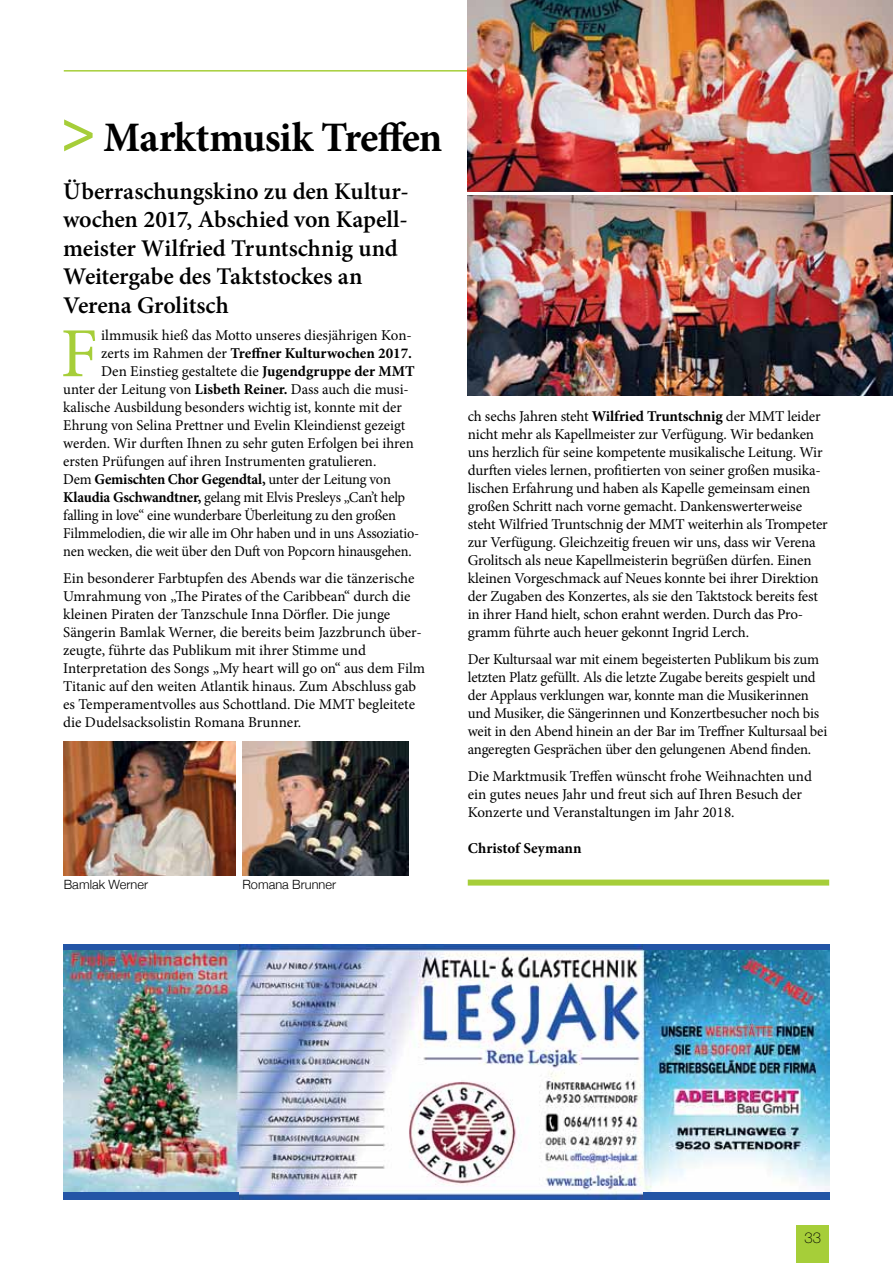
<style>
.page{position:relative;width:893px;height:1263px;background:#fff}
.page>*{position:absolute;margin:0;border:0;box-sizing:border-box;transform-origin:0 0}
.t1{font:70.35px "Minion Pro";color:#a6ce39}
.t2{font:700 42px "Minion Pro";letter-spacing:-.02em;color:#000}
.t3{font:600 24px/28.5px "Minion Pro";letter-spacing:-.005em;color:#000}
.t4{font:15px/18px "Minion Pro";letter-spacing:-.01em;color:#000}
.t5{font:15px "Minion Pro";letter-spacing:-.01em;color:#000;scale:.95 1}
.t6{font:700 15px "Minion Pro";letter-spacing:-.005em;color:#000}
.t7{font:100 15px "Helvetica Neue";color:#000}
.t8{font:300 12.75px "Helvetica Neue";letter-spacing:.005em;color:#000}
.s1{font-family:"Myriad Pro";font-weight:600;font-size:60px;color:#a6ce39}
.s2{font-weight:400}
.s3{font-weight:700}
</style>
<div class="page">
<div style="left:797px;top:1225px;width:32px;height:38px;background:#a6ce39"></div>
<hr style="left:64px;top:70px;width:765px;height:2px;background:#a6ce39">
<img style="left:64px;top:741px;width:172px;height:134px">
<img style="left:468px;top:196px;width:425px;height:199px">
<img style="left:242px;top:741px;width:167px;height:134px">
<img style="left:468px;top:0;width:425px;height:191px">
<div style="left:468px;top:879px;width:361px;height:6px;background:#a6ce39"></div>
<img style="left:64px;top:944px;width:765px;height:255px">
<img style="left:64px;top:1193px;width:174px;height:6px">
<img style="left:64px;top:944px;width:174px;height:6px">
<img style="left:643px;top:944px;width:186px;height:6px">
<img style="left:643px;top:1193px;width:186px;height:6px">
<h2 class="t2" style="left:60px;top:108px;width:384px"><span class="s1">&gt;</span> Marktmusik Treffen</h2>
<h3 class="t3" style="left:63px;top:177px;width:346px">Überraschungskino zu den Kultur&shy;wochen 2017, Abschied von Kapell&shy;meister Wilfried Truntschnig und<br>Weitergabe des Taktstockes an<br>Verena Grolitsch</h3>
<h1 class="t1" style="left:60px;top:307px;width:39px">F</h1>
<p class="t4" style="left:101px;top:326px;width:312px">ilmmusik hieß das Motto unseres diesjährigen Kon-</p>
<p class="t6" style="left:101px;top:343px;width:312px"><span class="s2">zerts im Rahmen der</span> Treffner Kulturwochen 2017.</p>
<p class="t4" style="left:101px;top:362px;width:315px">Den Einstieg gestaltete die <span class="s3">Jugendgruppe der MMT</span></p>
<p class="t4" style="left:63px;top:380px;width:347px">unter der Leitung von <span class="s3">Lisbeth Reiner.</span> Dass auch die musi-</p>
<p class="t4" style="left:63px;top:398px;width:340px">kalische Ausbildung besonders wichtig ist, konnte mit der</p>
<p class="t4" style="left:63px;top:416px;width:344px">Ehrung von Selina Prettner und Evelin Kleindienst gezeigt</p>
<p class="t4" style="left:63px;top:434px;width:352px">werden. Wir durften Ihnen zu sehr guten Erfolgen bei ihren</p>
<p class="t4" style="left:63px;top:452px;width:315px">ersten Prüfungen auf ihren Instrumenten gratulieren.</p>
<p class="t6" style="left:63px;top:469px;width:329px"><span class="s2">Dem</span> Gemischten Chor Gegendtal, <span class="s2">unter der Leitung von</span></p>
<p class="t4" style="left:63px;top:488px;width:343px"><span class="s3">Klaudia Gschwandtner,</span> gelang mit Elvis Presleys „Can’t help</p>
<p class="t4" style="left:63px;top:506px;width:334px">falling in love“ eine wunderbare Überleitung zu den großen</p>
<p class="t5" style="left:63px;top:523px;width:376px">Filmmelodien, die wir alle im Ohr haben und in uns Assoziatio-</p>
<p class="t5" style="left:63px;top:541px;width:368px">nen wecken, die weit über den Duft von Popcorn hinausgehen.</p>
<p class="t4" style="left:63px;top:569px;width:363px">Ein besonderer Farbtupfen des Abends war die tänzerische Umrahmung von „The Pirates of the Caribbean“ durch die kleinen Piraten der Tanzschule Inna Dörfler. Die junge Sängerin Bamlak Werner, die bereits beim Jazzbrunch über&shy;zeugte, führte das Publikum mit ihrer Stimme und Interpretation des Songs „My heart will go on“ aus dem Film Titanic auf den weiten Atlantik hinaus. Zum Abschluss gab es Temperamentvolles aus Schottland. Die MMT begleitete die Dudelsacksolistin Romana Brunner.</p>
<p class="t8" style="left:64px;top:874px;width:86px">Bamlak Werner</p>
<p class="t8" style="left:242px;top:874px;width:95px">Romana Brunner</p>
<p class="t4" style="left:468px;top:407px;width:362px">ch sechs Jahren steht <span class="s3">Wilfried Truntschnig</span> der MMT leider nicht mehr als Kapellmeister zur Verfügung. Wir bedanken uns herzlich für seine kompetente musikalische Leitung. Wir durften vieles lernen, profitierten von seiner großen musika&shy;lischen Erfahrung und haben als Kapelle gemeinsam einen großen Schritt nach vorne gemacht. Dankenswerterweise steht Wilfried Truntschnig der MMT weiterhin als Trompeter zur Verfügung. Gleichzeitig freuen wir uns, dass wir Verena Grolitsch als neue Kapellmeisterin begrüßen dürfen. Einen kleinen Vorgeschmack auf Neues konnte bei ihrer Direktion der Zugaben des Konzertes, als sie den Taktstock bereits fest in ihrer Hand hielt, schon erahnt werden. Durch das Pro&shy;gramm führte auch heuer gekonnt Ingrid Lerch.</p>
<p class="t4" style="left:468px;top:650px;width:361px">Der Kultursaal war mit einem begeisterten Publikum bis zum letzten Platz gefüllt. Als die letzte Zugabe bereits gespielt und der Applaus verklungen war, konnte man die Musikerinnen und Musiker, die Sängerinnen und Konzertbesucher noch bis weit in den Abend hinein an der Bar im Treffner Kultursaal bei angeregten Gesprächen über den gelungenen Abend finden.</p>
<p class="t4" style="left:468px;top:767px;width:346px">Die Marktmusik Treffen wünscht frohe Weihnachten und ein gutes neues Jahr und freut sich auf Ihren Besuch der<br>Konzerte und Veranstaltungen im Jahr 2018.</p>
<p class="t6" style="left:468px;top:838px;width:115px">Christof Seymann</p>
<p class="t7" style="left:804px;top:1229px;width:18px">33</p>
</div>
